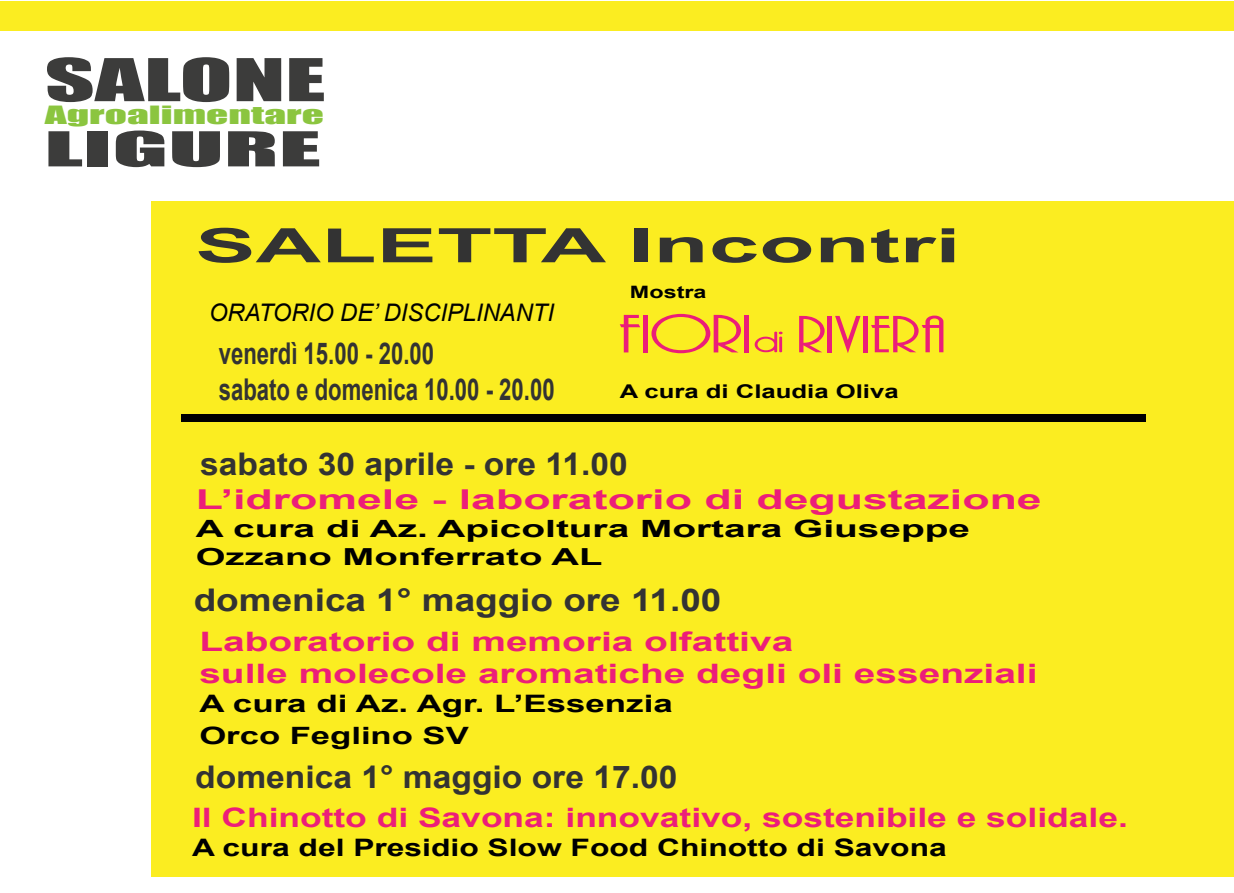
<style>
.page{position:relative;width:1234px;height:893px;background:#fff}
.page>*{position:absolute;margin:0;border:0;box-sizing:border-box;transform-origin:0 0}
.t1{font:54.45px "Impact";color:#3c3c3b;scale:1.78 1}
.t2{font:700 47.4px "Arial";color:#333;scale:1.91 1}
.t3{font:44.4px "Impact";color:#3c3c3b;scale:2.29 1}
.t4{font:700 31.2px "Arial";color:#333;scale:1.07 1}
.t5{font:700 31.2px "Arial";color:#333;scale:1.18 1}
.t6{font:700 30px/36px "Arial";color:#333;scale:.74 1}
.t7{font:700 27.3px "Arial";color:#ec1e79;scale:1.63 1}
.t8{font:700 26.85px/32.1px "Arial";color:#ec1e79;scale:1.45 1}
.t9{font:700 26.85px "Arial";color:#ec1e79;scale:1.32 1}
.t10{font:italic 24.15px "Arial";color:#000}
.t11{font:700 24px "Arial";color:#000;scale:1.32 1}
.t12{font:700 24px "Arial";color:#000;scale:1.45 1}
.t13{font:700 23.85px "Arial";color:#000;scale:1.63 1}
.t14{font:700 23.85px "Arial";color:#000;scale:1.45 1}
.t15{font:700 23.4px "Arial";color:#000;scale:1.63 1}
.t16{font:23.1px "Impact";color:#8bc53f;scale:1.88 1}
.t17{font:700 18.9px "Arial";color:#000;scale:1.36 1}
.t18{font:700 17.1px "Arial";color:#000;scale:1.37 1}
</style>
<div class="page">
<div style="left:0;top:1px;width:1233px;height:30px;background:#fbed21"></div>
<div style="left:151px;top:201px;width:1082px;height:675px;background:#fbed21"></div>
<svg style="left:754px;top:332px;width:28px;height:20px"></svg>
<svg style="left:799px;top:316px;width:25px;height:36px"></svg>
<hr style="left:827px;top:316px;width:4px;height:36px;background:#eb1e79">
<svg style="left:835px;top:316px;width:25px;height:37px"></svg>
<hr style="left:863px;top:316px;width:4px;height:36px;background:#eb1e79">
<svg style="left:871px;top:316px;width:72px;height:36px"></svg>
<svg style="left:619px;top:315px;width:21px;height:37px"></svg>
<div style="left:643px;top:315px;width:5px;height:37px;background:#eb1e79"></div>
<svg style="left:651px;top:314px;width:89px;height:39px"></svg>
<hr style="left:744px;top:315px;width:4px;height:37px;background:#eb1e79">
<div style="left:181px;top:414px;width:964px;height:7px;background:#000"></div>
<h1 class="t1" style="left:45px;top:38px;width:159px">SALONE</h1>
<p class="t16" style="left:45px;top:97px;width:150px">Agroalimentare</p>
<h3 class="t3" style="left:44px;top:115px;width:122px">LIGURE</h3>
<h2 class="t2" style="left:195px;top:214px;width:402px">SALETTA Incontri</h2>
<p class="t10" style="left:209px;top:297px;width:346px">ORATORIO DE’ DISCIPLINANTI</p>
<p class="t6" style="left:219px;top:336px;width:455px">venerdì 15.00 - 20.00<br>sabato e domenica 10.00 - 20.00</p>
<p class="t18" style="left:630px;top:280px;width:57px">Mostra</p>
<p class="t17" style="left:619px;top:379px;width:206px">A cura di Claudia Oliva</p>
<p class="t4" style="left:200px;top:443px;width:401px">sabato 30 aprile - ore 11.00</p>
<p class="t7" style="left:196px;top:481px;width:520px">L’idromele - laboratorio di degustazione</p>
<p class="t13" style="left:196px;top:513px;width:476px">A cura di Az. Apicoltura Mortara Giuseppe</p>
<p class="t15" style="left:196px;top:542px;width:251px">Ozzano Monferrato AL</p>
<p class="t5" style="left:194px;top:580px;width:448px">domenica 1° maggio ore 11.00</p>
<p class="t8" style="left:199px;top:627px;width:579px">Laboratorio di memoria olfattiva<br>sulle molecole aromatiche degli oli essenziali</p>
<p class="t12" style="left:199px;top:688px;width:328px">A cura di Az. Agr. L’Essenzia</p>
<p class="t14" style="left:199px;top:720px;width:187px">Orco Feglino SV</p>
<p class="t4" style="left:195px;top:756px;width:452px">domenica 1° maggio ore 17.00</p>
<p class="t9" style="left:192px;top:799px;width:710px">Il Chinotto di Savona: innovativo, sostenibile e solidale.</p>
<p class="t11" style="left:192px;top:831px;width:573px">A cura del Presidio Slow Food Chinotto di Savona</p>
</div>
